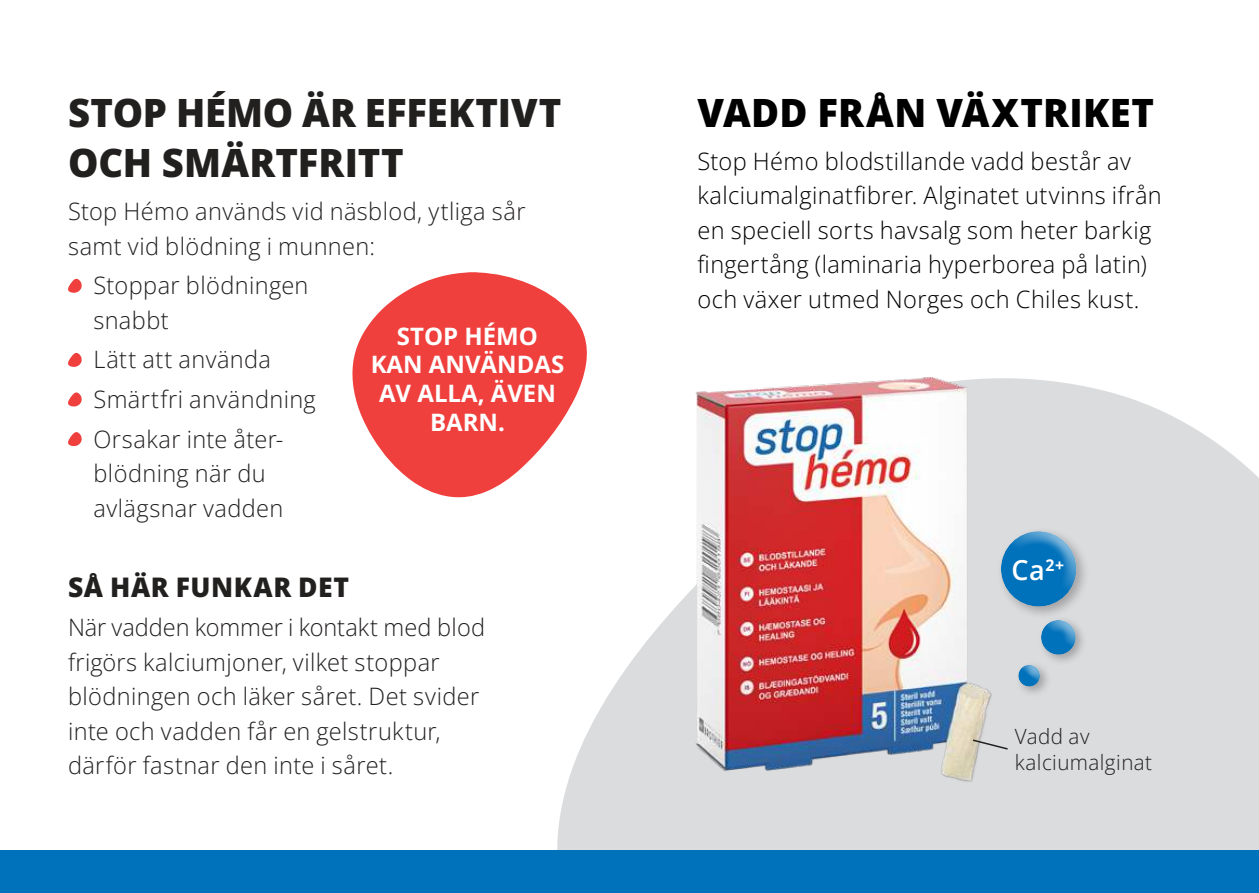
<style>
.page{position:relative;width:1259px;height:893px;background:#fff}
.page>*{position:absolute;margin:0;border:0;box-sizing:border-box;transform-origin:0 0}
.t1{font:800 39px/50.4px "Open Sans";color:#221f1f}
.t2{font:800 39px "Open Sans";letter-spacing:.01em;color:#000}
.t3{font:600 27.6px "Open Sans";color:#fff}
.t4{font:800 27px "Open Sans";letter-spacing:.025em;color:#221f1f}
.t5{font:300 24px/34.5px "Open Sans";letter-spacing:.015em;color:#221f1f}
.t6{font:300 24px/34.5px "Open Sans";letter-spacing:.02em;color:#000}
.t7{font:700 24px/28.8px "Open Sans";color:#fff;text-align:center}
.t8{font:300 21px/25.2px "Open Sans";letter-spacing:.02em;color:#221f1f}
</style>
<div class="page">
<svg style="left:68px;top:279px;width:14px;height:14px"></svg>
<svg style="left:68px;top:353px;width:14px;height:14px"></svg>
<svg style="left:68px;top:392px;width:14px;height:14px"></svg>
<svg style="left:68px;top:432px;width:14px;height:14px"></svg>
<svg style="left:352px;top:272px;width:235px;height:226px;fill:#ef403d"></svg>
<svg style="left:532px;top:372px;width:727px;height:478px;fill:#dbdcde"></svg>
<div style="left:1015px;top:661px;width:36px;height:37px;background:#221f1f;opacity:.3"></div>
<svg style="left:1017px;top:661px;width:27px;height:27px"></svg>
<div style="left:1037px;top:616px;width:50px;height:50px;background:#221f1f;opacity:.3"></div>
<svg style="left:1040px;top:620px;width:39px;height:34px"></svg>
<div style="left:996px;top:526px;width:93px;height:94px;background:#221f1f;opacity:.3"></div>
<div style="left:1001px;top:531px;width:75px;height:75px;background:#0071bb;border-radius:50%"></div>
<svg style="left:1001px;top:527px;width:81px;height:73px"></svg>
<img style="left:695px;top:376px;width:300px;height:408px">
<svg style="left:971px;top:738px;width:38px;height:13px"></svg>
<div style="left:0;top:850px;width:1259px;height:43px;background:#0071bb"></div>
<h1 class="t1" style="left:68px;top:88px;width:495px">STOP HÉMO ÄR EFFEKTIVT<br>OCH SMÄRTFRITT</h1>
<p class="t5" style="left:68px;top:196px;width:459px">Stop Hémo används vid näsblod, ytliga sår samt vid blödning i munnen:</p>
<p class="t5" style="left:93px;top:268px;width:216px">Stoppar blödningen snabbt</p>
<p class="t5" style="left:93px;top:339px;width:224px;line-height:39.6px">Lätt att använda<br>Smärtfri användning<br>Orsakar inte åter-</p>
<p class="t5" style="left:93px;top:458px;width:191px">blödning när du avlägsnar vadden</p>
<p class="t7" style="left:371px;top:322px;width:195px">STOP HÉMO<br>KAN ANVÄNDAS<br>AV ALLA, ÄVEN<br>BARN.</p>
<p class="t4" style="left:68px;top:574px;width:282px">SÅ HÄR FUNKAR DET</p>
<p class="t5" style="left:68px;top:612px;width:418px">När vadden kommer i kontakt med blod frigörs kalciumjoner, vilket stoppar blödningen och läker såret. Det svider inte och vadden får en gelstruktur, därför fastnar den inte i såret.</p>
<h1 class="t2" style="left:697px;top:94px;width:458px">VADD FRÅN VÄXTRIKET</h1>
<p class="t6" style="left:697px;top:146px;width:466px">Stop Hémo blodstillande vadd består av kalciumalginat昀椀brer. Alginatet utvinns ifrån en speciell sorts havsalg som heter barkig昀椀ngertång (laminaria hyperborea på latin) och växer utmed Norges och Chiles kust.</p>
<p class="t3" style="left:1011px;top:555px;width:54px">Ca<sup>2+</sup></p>
<p class="t8" style="left:1015px;top:726px;width:139px">Vadd av kalciumalginat</p>
</div>
